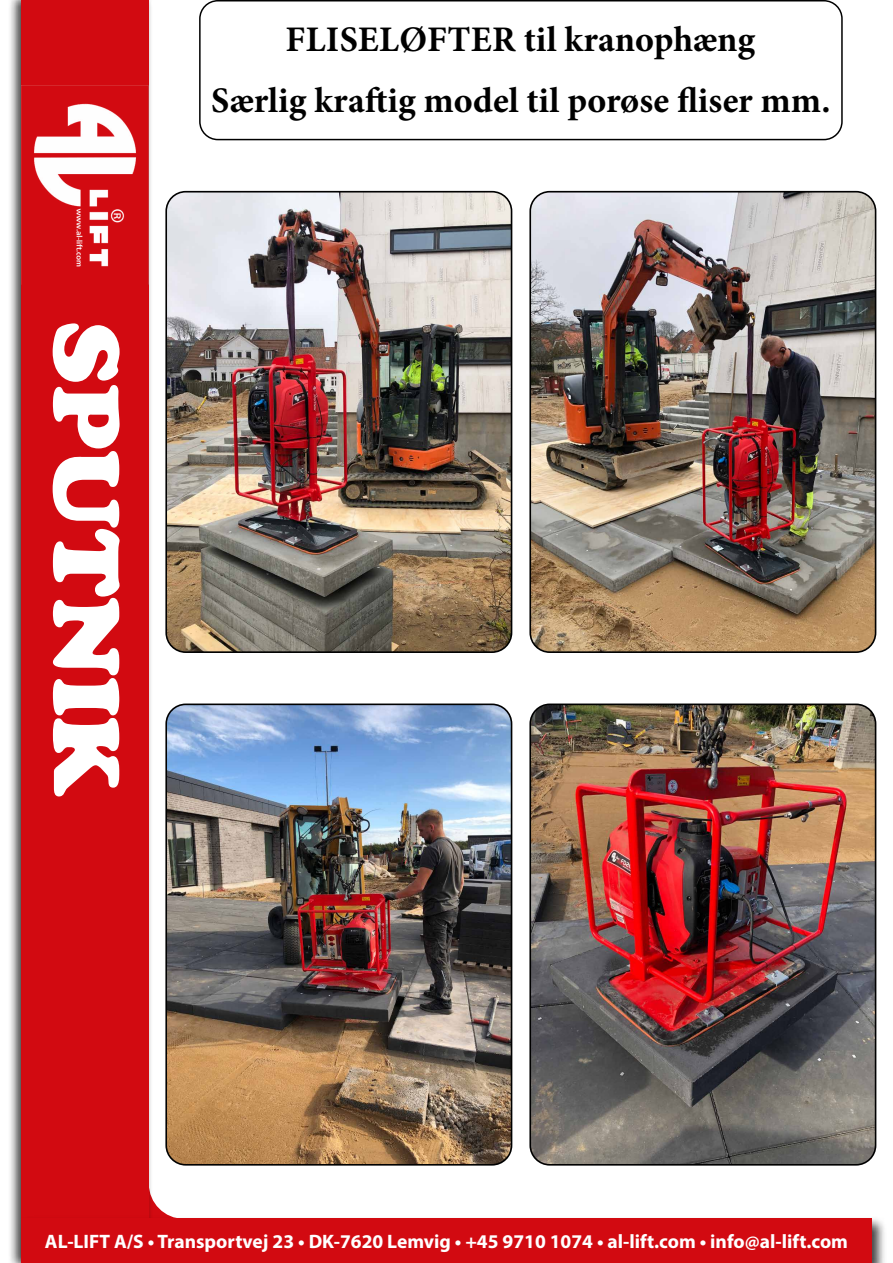
<style>
.page{position:relative;width:893px;height:1263px;background:#fff}
.page>*{position:absolute;margin:0;border:0;box-sizing:border-box;transform-origin:0 0}
.t1{font:91.8px "Cooper Black Std";color:#fff}
.t2{font:700 36px/61.2px "Minion Pro";color:#000;text-align:center}
.t3{font:700 19.5px "Myriad Pro";color:#fff}
</style>
<div class="page">
<div style="left:8px;top:0;width:146px;height:1263px;background:#000;opacity:.75"></div>
<div style="left:21px;top:0;width:128px;height:1263px;background:#d20a11"></div>
<img style="left:21px;top:85px;width:128px;height:200px">
<div style="left:18px;top:1215px;width:869px;height:48px;background:#000;opacity:.75"></div>
<div style="left:21px;top:1219px;width:851px;height:44px;background:#d20a11"></div>
<img style="left:532px;top:192px;width:344px;height:460px">
<div style="left:529px;top:191px;width:347px;height:462px;border:2px solid #000;border-radius:19px"></div>
<img style="left:168px;top:192px;width:344px;height:460px">
<div style="left:165px;top:191px;width:347px;height:462px;border:2px solid #000;border-radius:19px"></div>
<img style="left:168px;top:706px;width:344px;height:459px">
<div style="left:165px;top:703px;width:347px;height:462px;border:2px solid #000;border-radius:19px"></div>
<img style="left:532px;top:706px;width:344px;height:459px">
<div style="left:529px;top:703px;width:347px;height:462px;border:2px solid #000;border-radius:19px"></div>
<div style="left:199px;top:0;width:644px;height:140px;border:2px solid #000;border-radius:18px"></div>
<h1 class="t1" style="left:141px;top:321px;width:476px;rotate:90deg">SPUTNIK</h1>
<h2 class="t2" style="left:211px;top:9px;width:621px">FLISELØFTER til kranophæng<br>Særlig kraftig model til porøse fliser mm.</h2>
<p class="t3" style="left:45px;top:1229px;width:805px">AL-LIFT A/S • Transportvej 23 • DK-7620 Lemvig • +45 9710 1074 • al-lift.com • info@al-lift.com</p>
</div>
